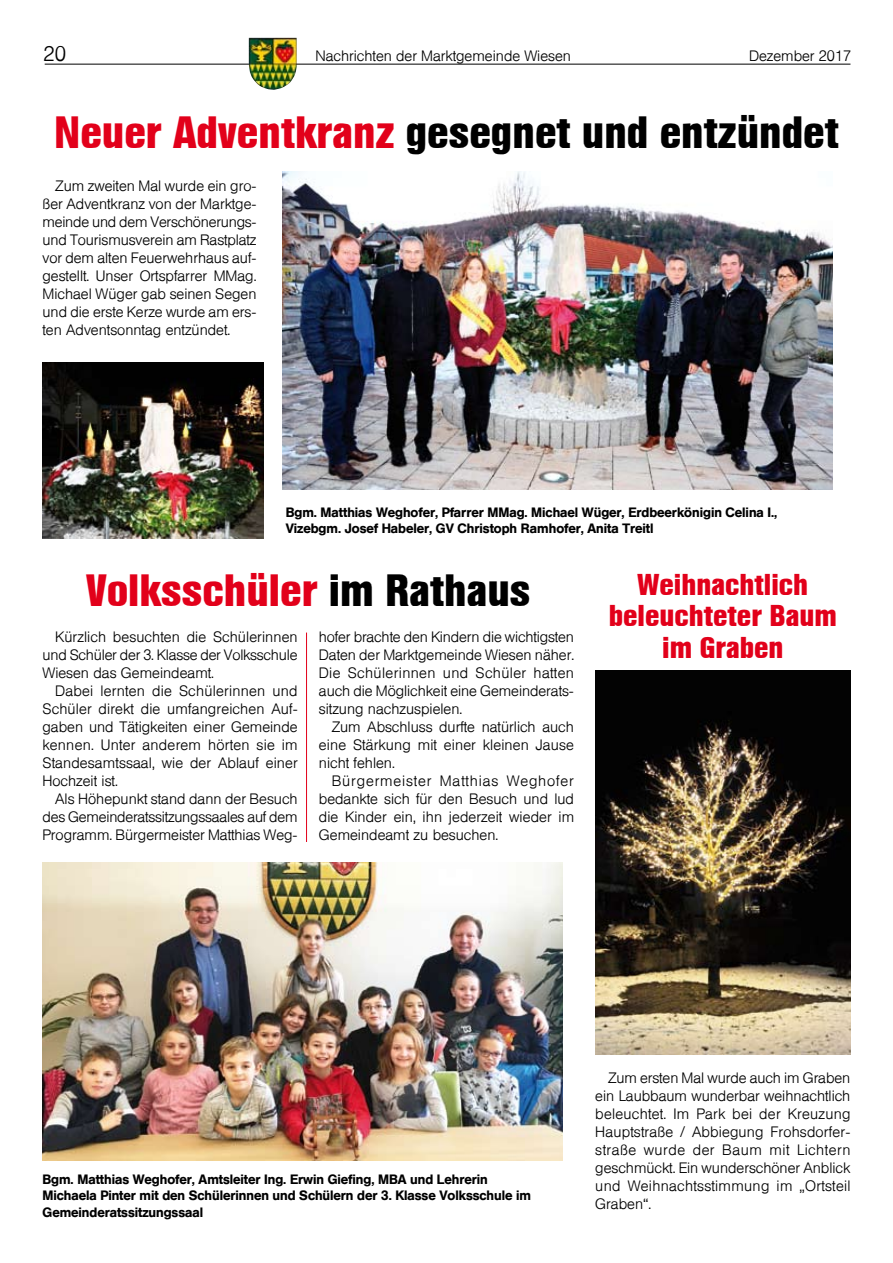
<style>
.page{position:relative;width:893px;height:1263px;background:#fff}
.page>*{position:absolute;margin:0;border:0;box-sizing:border-box;transform-origin:0 0}
.t1{font:700 45px "Helvetica Condensed BQ";color:#000}
.t2{font:700 45px "Helvetica Condensed BQ";color:#e2001a}
.t3{font:700 30px/31.5px "Helvetica Condensed BQ";color:#e2001a;text-align:center}
.t4{font:300 21px "Helvetica BQ";color:#000}
.t5{font:300 15px/18px "Helvetica BQ";color:#000;text-align:justify}
.t6{font:500 13.5px/16.2px "Helvetica BQ";color:#000}
.s1{color:#e2001a}
.s2{color:#000}
</style>
<div class="page">
<hr style="left:45px;top:64px;width:805px;height:1px;background:#000">
<img style="left:249px;top:38px;width:48px;height:52px">
<hr style="left:306px;top:632px;width:1px;height:210px;background:#e2001a">
<img style="left:43px;top:862px;width:520px;height:298px">
<img style="left:595px;top:670px;width:255px;height:384px">
<img style="left:283px;top:171px;width:550px;height:318px">
<img style="left:43px;top:363px;width:220px;height:176px">
<h3 class="t4" style="left:43px;top:42px;width:24px">20</h3>
<p class="t5" style="left:315px;top:48px;width:257px">Nachrichten der Marktgemeinde Wiesen</p>
<p class="t5" style="left:749px;top:48px;width:104px">Dezember 2017</p>
<h1 class="t1" style="left:54px;top:106px;width:786px"><span class="s1">Neuer Adventkranz</span> gesegnet und entzündet</h1>
<p class="t5" style="left:43px;top:177px;width:216px;text-indent:13px">Zum zweiten Mal wurde ein gro&shy;ßer Adventkranz von der Marktge&shy;meinde und dem Verschönerungs&shy;und Tourismusverein am Rastplatz vor dem alten Feuerwehrhaus auf&shy;gestellt. Unser Ortspfarrer MMag.<br>Michael Wüger gab seinen Segen und die erste Kerze wurde am ers&shy;ten Adventsonntag entzündet.</p>
<p class="t6" style="left:286px;top:504px;width:493px">Bgm. Matthias Weghofer, Pfarrer MMag. Michael Wüger, Erdbeerkönigin Celina I.,<br>Vizebgm. Josef Habeler, GV Christoph Ramhofer, Anita Treitl</p>
<h1 class="t2" style="left:86px;top:564px;width:446px">Volksschüler <span class="s2">im Rathaus</span></h1>
<p class="t5" style="left:43px;top:628px;width:257px;text-indent:13px">Kürzlich besuchten die Schülerinnen und Schüler der 3. Klasse der Volksschule Wiesen das Gemeindeamt.</p>
<p class="t5" style="left:43px;top:682px;width:257px;text-indent:13px">Dabei lernten die Schülerinnen und Schüler direkt die umfangreichen Auf&shy;gaben und Tätigkeiten einer Gemeinde kennen. Unter anderem hörten sie im Standesamtssaal, wie der Ablauf einer Hochzeit ist.</p>
<p class="t5" style="left:43px;top:790px;width:257px;text-indent:13px">Als Höhepunkt stand dann der Besuch des Gemeinderatssitzungssaales auf dem Programm. Bürgermeister Matthias Weg-</p>
<p class="t5" style="left:319px;top:628px;width:257px">hofer brachte den Kindern die wichtigsten Daten der Marktgemeinde Wiesen näher.<br>Die Schülerinnen und Schüler hatten auch die Möglichkeit eine Gemeinderats&shy;sitzung nachzuspielen.</p>
<p class="t5" style="left:319px;top:718px;width:256px;text-indent:13px">Zum Abschluss durfte natürlich auch eine Stärkung mit einer kleinen Jause nicht fehlen.</p>
<p class="t5" style="left:319px;top:772px;width:257px;text-indent:13px">Bürgermeister Matthias Weghofer bedankte sich für den Besuch und lud die Kinder ein, ihn jederzeit wieder im Gemeindeamt zu besuchen.</p>
<h2 class="t3" style="left:609px;top:569px;width:230px">Weihnachtlich beleuchteter Baum im Graben</h2>
<p class="t6" style="left:43px;top:1171px;width:490px">Bgm. Matthias Weghofer, Amtsleiter Ing. Erwin Giefing, MBA und Lehrerin<br>Michaela Pinter mit den Schülerinnen und Schülern der 3. Klasse Volksschule im<br>Gemeinderatssitzungssaal</p>
<p class="t5" style="left:595px;top:1069px;width:257px;text-indent:13px">Zum ersten Mal wurde auch im Graben ein Laubbaum wunderbar weihnachtlich beleuchtet. Im Park bei der Kreuzung Hauptstraße / Abbiegung Frohsdorfer&shy;straße wurde der Baum mit Lichtern geschmückt. Ein wunderschöner Anblick und Weihnachtsstimmung im „Ortsteil Graben“.</p>
</div>
